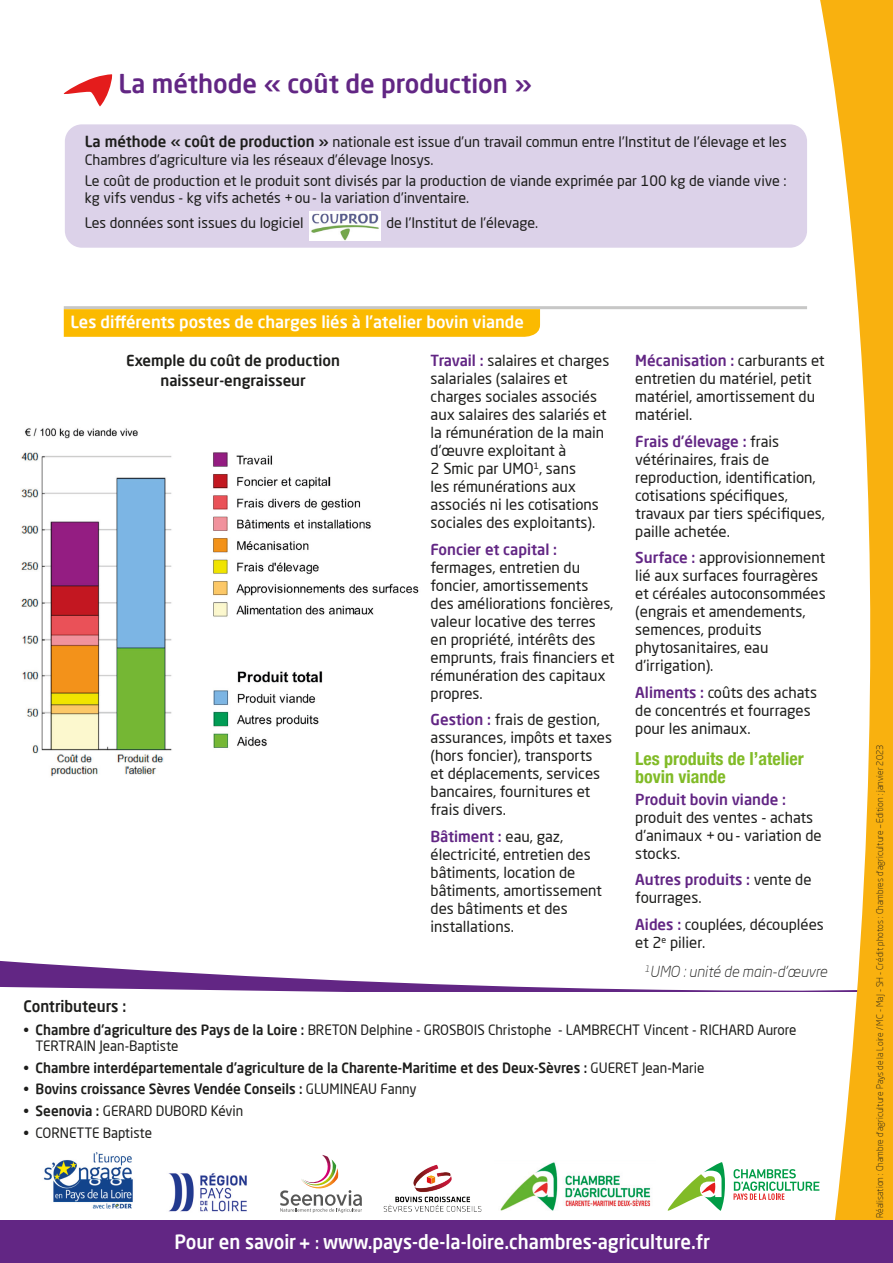
<style>
.page{position:relative;width:893px;height:1263px;background:#fff}
.page>*{position:absolute;margin:0;border:0;box-sizing:border-box;transform-origin:0 0}
.t1{font:500 25.5px "Neo Sans Pro";color:#622684}
.t2{font:500 19.5px "Neo Sans Pro";color:#fff;scale:.95 1}
.t3{font:700 condensed 18px/18px "Helvetica Neue";color:#81bb27}
.t4{font:500 16.5px "Neo Sans Pro";color:#fff}
.t5{font:500 15.75px "Neo Sans Pro";color:#1d1d1b;scale:.95 1}
.t6{font:15px/18px "Neo Sans Pro";color:#1d1d1b}
.t7{font:500 15px/19.5px "Neo Sans Pro";color:#1d1d1b;text-align:center}
.t8{font:italic 300 15px "Neo Sans Pro";color:#1d1d1b}
.t9{font:14.25px/17.1px "Neo Sans Pro";color:#1d1d1b}
.t10{font:14.1px/15.9px "Neo Sans Pro";color:#1d1d1b;scale:.96 1}
.t11{font:500 14.1px "Neo Sans Pro";color:#1d1d1b;scale:.96 1}
._00-TITRE_ETUDE{font:300 9px "Neo Sans Pro";color:#1d1d1b}
.s1{font-weight:500;font-size:15px}
.s2{font-weight:500;color:#622684}
.s3{font-weight:500}
.s4{font-weight:400}
.s5{font-size:21px}
.s6{font-size:16.5px}
</style>
<div class="page">
<svg style="left:0;top:960px;width:757px;height:32px"></svg>
<div style="left:65px;top:124px;width:742px;height:124px;background:#dcd2e9;border-radius:17px"></div>
<img style="left:309px;top:212px;width:71px;height:29px">
<svg style="left:64px;top:74px;width:48px;height:32px"></svg>
<hr style="left:64px;top:306px;width:743px;height:3px;background:#c7c7c6">
<svg style="left:64px;top:309px;width:476px;height:28px;background:#faba03"></svg>
<svg style="left:757px;top:0;width:136px;height:1220px"></svg>
<svg style="left:668px;top:1162px;width:57px;height:49px"></svg>
<svg style="left:734px;top:1169px;width:85px;height:31px"></svg>
<svg style="left:280px;top:1155px;width:82px;height:58px"></svg>
<img style="left:383px;top:1164px;width:99px;height:48px">
<img style="left:500px;top:1162px;width:151px;height:49px">
<img style="left:168px;top:1173px;width:79px;height:39px">
<img style="left:43px;top:1152px;width:90px;height:56px">
<div style="left:0;top:1220px;width:893px;height:43px;background:#622684"></div>
<img style="left:21px;top:428px;width:398px;height:349px">
<p class="t1" style="left:118px;top:67px;width:415px">La méthode « coût de production »</p>
<p class="t9" style="left:85px;top:133px;width:703px"><span class="s1">La méthode « coût de production »</span> nationale est issue d’un travail commun entre l’Institut de l’élevage et les<br>Chambres d’agriculture via les réseaux d’élevage Inosys.</p>
<p class="t9" style="left:85px;top:172px;width:703px">Le coût de production et le produit sont divisés par la production de viande exprimée par 100 kg de viande vive : kg vifs vendus - kg vifs achetés +ou- la variation d’inventaire.</p>
<p class="t9" style="left:85px;top:214px;width:220px">Les données sont issues du logiciel</p>
<p class="t9" style="left:386px;top:214px;width:153px">de l’Institut de l’élevage.</p>
<p class="t4" style="left:71px;top:311px;width:455px">Les différents postes de charges liés à l’atelier bovin viande</p>
<p class="t7" style="left:126px;top:351px;width:215px">Exemple du coût de production naisseur-engraisseur</p>
<p class="t6" style="left:431px;top:352px;width:180px"><span class="s2">Travail :</span> salaires et charges salariales (salaires et charges sociales associés aux salaires des salariés et la rémunération de la main d’œuvre exploitant à<br>2 Smic par UMO<sup>1</sup>, sans<br>les rémunérations aux associés ni les cotisations sociales des exploitants).</p>
<p class="t6" style="left:431px;top:540px;width:185px"><span class="s2">Foncier et capital : </span>fermages, entretien du foncier, amortissements des améliorations foncières, valeur locative des terres en propriété, intérêts des emprunts, frais financiers et rémunération des capitaux propres.</p>
<p class="t6" style="left:431px;top:711px;width:183px"><span class="s2">Gestion :</span> frais de gestion, assurances, impôts et taxes (hors foncier), transports<br>et déplacements, services bancaires, fournitures et frais divers.</p>
<p class="t6" style="left:431px;top:827px;width:173px"><span class="s2">Bâtiment :</span> eau, gaz, électricité, entretien des bâtiments, location de bâtiments, amortissement des bâtiments et des installations.</p>
<p class="t6" style="left:635px;top:352px;width:191px"><span class="s2">Mécanisation :</span> carburants et entretien du matériel, petit matériel, amortissement du matériel.</p>
<p class="t6" style="left:635px;top:432px;width:191px"><span class="s2">Frais d’élevage :</span> frais vétérinaires, frais de reproduction, identification, cotisations spécifiques, travaux par tiers spécifiques, paille achetée.</p>
<p class="t6" style="left:635px;top:549px;width:192px"><span class="s2">Surface :</span> approvisionnement lié aux surfaces fourragères et céréales autoconsommées (engrais et amendements, semences, produits phytosanitaires, eau d’irrigation).</p>
<p class="t6" style="left:635px;top:683px;width:183px"><span class="s2">Aliments :</span> coûts des achats de concentrés et fourrages pour les animaux.</p>
<p class="t3" style="left:635px;top:749px;width:170px">Les produits de l’atelier bovin viande</p>
<p class="t6" style="left:635px;top:790px;width:188px"><span class="s2">Produit bovin viande : </span>produit des ventes - achats d’animaux +ou- variation de stocks.</p>
<p class="t6" style="left:635px;top:871px;width:178px"><span class="s2">Autres produits :</span> vente de fourrages.</p>
<p class="t6" style="left:635px;top:915px;width:190px"><span class="s2">Aides :</span> couplées, découplées et 2<sup>e</sup> pilier.</p>
<p class="t8" style="left:645px;top:962px;width:184px"><sup>1</sup>UMO : unité de main-d’œuvre</p>
<p class="t5" style="left:23px;top:996px;width:110px">Contributeurs :</p>
<p class="t10" style="left:36px;top:1021px;width:794px;text-indent:-12px">• <span class="s3">Chambre d’agriculture des Pays de la Loire :</span> BRETON Delphine - GROSBOIS Christophe - LAMBRECHT Vincent - RICHARD Aurore<br>TERTRAIN Jean-Baptiste</p>
<p class="t11" style="left:23px;top:1058px;width:711px"><span class="s4">•</span> Chambre interdépartementale d’agriculture de la Charente-Maritime et des Deux-Sèvres : <span class="s4">GUERET Jean-Marie</span></p>
<p class="t11" style="left:23px;top:1080px;width:411px"><span class="s4">•</span> Bovins croissance Sèvres Vendée Conseils : <span class="s4">GLUMINEAU Fanny</span></p>
<p class="t10" style="left:23px;top:1103px;width:231px">• <span class="s3">Seenovia :</span> GERARD DUBORD Kévin</p>
<p class="t10" style="left:23px;top:1124px;width:136px">• CORNETTE Baptiste</p>
<p class="t2" style="left:174px;top:1229px;width:565px">Pour en savoir<span class="s5">+</span> <span class="s6">:</span> www.pays-de-la-loire.chambres-agriculture.fr</p>
<p class="_00-TITRE_ETUDE" style="left:874px;top:1218px;width:475px;rotate:-90deg">Réalisation : Chambre d’agriculture Pays de la Loire / MC - MaJ - SH - Crédit photos : Chambres d’agriculture – Edition : janvier 2023</p>
</div>
